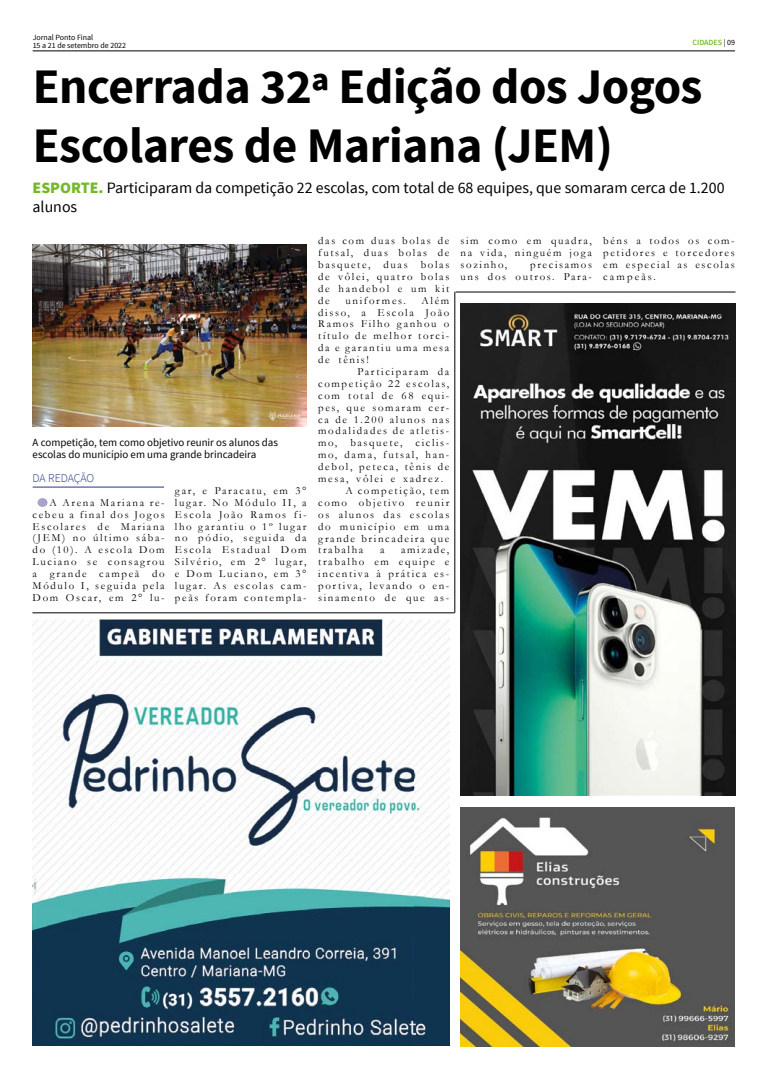
<style>
.page{position:relative;width:766px;height:1078px;background:#fff}
.page>*{position:absolute;margin:0;border:0;box-sizing:border-box;transform-origin:0 0}
.t1{font:700 49.5px/59.4px "Source Sans Pro";letter-spacing:-.01em;color:#000}
.t2{font:15.8px/19px "Source Sans Pro";color:#000}
.t3{font:300 11.9px "Source Sans Pro";letter-spacing:-.01em;color:#283583}
.t4{font:10.9px/11.9px "Garamond";letter-spacing:.15em;color:#000;text-align:justify}
.t5{font:10.9px/11.9px "Source Sans Pro";color:#000}
.t6{font:7.9px/7.9px "Source Sans Pro";color:#000}
.t7{font:600 7.9px "Source Sans Pro";color:#76b82a}
.s1{font-weight:400;color:#000}
.s2{font-weight:900;color:#76b82a}
</style>
<div class="page">
<hr style="left:33px;top:51px;width:701px;height:1px;background:#000">
<img style="left:32px;top:619px;width:417px;height:426px">
<hr style="left:32px;top:612px;width:422px;height:1px;background:#000">
<img style="left:460px;top:807px;width:274px;height:239px">
<hr style="left:454px;top:292px;width:1px;height:320px;background:#000">
<img style="left:460px;top:303px;width:275px;height:491px">
<hr style="left:455px;top:292px;width:280px;height:1px;background:#000">
<hr style="left:33px;top:486px;width:131px;height:1px;background:#283583">
<div style="left:38px;top:498px;width:9px;height:9px;background:#a7a3cc;border-radius:50%"></div>
<img style="left:32px;top:244px;width:274px;height:183px">
<p class="t6" style="left:33px;top:34px;width:95px">Jornal Ponto Final<br>15 a 21 de setembro de 2022</p>
<p class="t7" style="left:692px;top:37px;width:44px">CIDADES <span class="s1">| 09</span></p>
<h1 class="t1" style="left:33px;top:59px;width:671px">Encerrada 32ª Edição dos Jogos<br>Escolares de Mariana (JEM)</h1>
<h2 class="t2" style="left:33px;top:178px;width:693px"><span class="s2">ESPORTE.</span> Participaram da competição 22 escolas, com total de 68 equipes, que somaram cerca de 1.200 alunos</h2>
<p class="t5" style="left:33px;top:437px;width:247px">A competição, tem como objetivo reunir os alunos das escolas do município em uma grande brincadeira</p>
<p class="t3" style="left:33px;top:470px;width:63px">DA REDAÇÃO</p>
<p class="t4" style="left:33px;top:496px;width:133px;text-indent:17px">A Arena Mariana re&shy;cebeu a final dos Jogos Escolares de Mariana (JEM) no último sába&shy;do (10). A escola Dom Luciano se consagrou a grande campeã do Módulo I, seguida pela Dom Oscar, em 2° lu-</p>
<p class="t4" style="left:175px;top:484px;width:133px">gar, e Paracatu, em 3° lugar. No Módulo II, a Escola João Ramos fi&shy;lho garantiu o 1º lugar no pódio, seguida da Escola Estadual Dom Silvério, em 2° lugar, e Dom Luciano, em 3° lugar. As escolas cam&shy;peãs foram contempla-</p>
<p class="t4" style="left:318px;top:234px;width:132px">das com duas bolas de futsal, duas bolas de basquete, duas bolas de vôlei, quatro bolas de handebol e um kit de</p>
<p class="t4" style="left:318px;top:294px;width:132px;text-indent:103px">Além disso, a Escola João Ramos Filho ganhou o título de melhor torci&shy;da e garantiu uma mesa de tênis!</p>
<p class="t4" style="left:357px;top:365px;width:93px">Participaram da</p>
<p class="t4" style="left:318px;top:377px;width:132px">competição 22 escolas,</p>
<p class="t4" style="left:318px;top:389px;width:133px">com total de 68 equi-</p>
<p class="t4" style="left:318px;top:401px;width:132px">pes, que somaram cer-</p>
<p class="t4" style="left:318px;top:413px;width:133px">ca de 1.200 alunos nas</p>
<p class="t4" style="left:318px;top:424px;width:132px">modalidades de atletis-</p>
<p class="t4" style="left:318px;top:436px;width:133px">mo, basquete, ciclis-</p>
<p class="t4" style="left:318px;top:448px;width:133px">mo, dama, futsal, han-</p>
<p class="t4" style="left:318px;top:460px;width:132px">debol, peteca, tênis de</p>
<p class="t4" style="left:318px;top:472px;width:126px">mesa, vôlei e xadrez.</p>
<p class="t4" style="left:345px;top:484px;width:105px">A competição, tem</p>
<p class="t4" style="left:318px;top:496px;width:132px">como objetivo reunir</p>
<p class="t4" style="left:318px;top:508px;width:132px">os alunos das escolas</p>
<p class="t4" style="left:318px;top:520px;width:132px">do município em uma</p>
<p class="t4" style="left:318px;top:531px;width:132px">grande brincadeira que</p>
<p class="t4" style="left:318px;top:543px;width:47px">trabalha</p>
<p class="t4" style="left:380px;top:543px;width:6px">a</p>
<p class="t4" style="left:345px;top:294px;width:62px">uniformes.</p>
<p class="t4" style="left:318px;top:543px;width:133px;text-indent:83px">amizade, trabalho em equipe e incentiva à prática es&shy;portiva, levando o en&shy;sinamento de que as-</p>
<p class="t4" style="left:460px;top:234px;width:133px">sim como em quadra, na vida, ninguém joga sozinho,</p>
<p class="t4" style="left:460px;top:258px;width:133px;text-align:right">precisamos<br>uns dos outros. Para-</p>
<p class="t4" style="left:603px;top:234px;width:133px">béns a todos os com&shy;petidores e torcedores em especial as escolas campeãs.</p>
</div>
